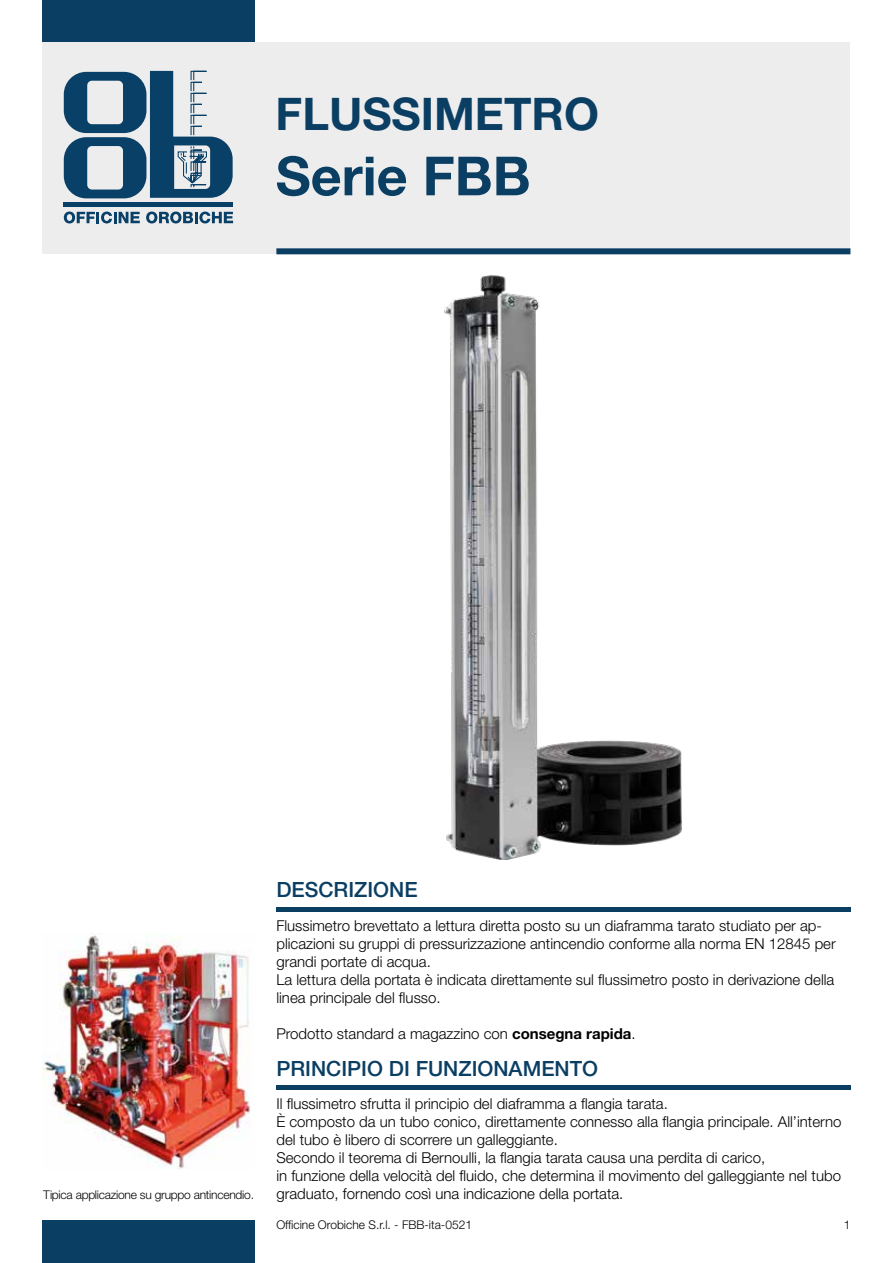
<style>
.page{position:relative;width:893px;height:1263px;background:#fff}
.page>*{position:absolute;margin:0;border:0;box-sizing:border-box;transform-origin:0 0}
.t1{font:700 54px "Helvetica Neue LT Pro";color:#0a3e63}
.t2{font:700 45px "Helvetica Neue LT Pro";color:#0a3e63}
.t3{font:500 21px "Helvetica Neue LT Pro";color:#0a3e63}
.t4{font:300 15px/18px "Helvetica Neue LT Pro";color:#000}
.t5{font:300 12px "Helvetica Neue LT Pro";letter-spacing:-.02em;color:#000}
.t6{font:300 12px "Helvetica Neue LT Pro";color:#000}
.s1{font-weight:700}
</style>
<div class="page">
<div style="left:43px;top:0;width:212px;height:43px;background:#0a3e63"></div>
<img style="left:445px;top:276px;width:237px;height:584px">
<div style="left:43px;top:1220px;width:212px;height:43px;background:#0a3e63"></div>
<div style="left:43px;top:43px;width:807px;height:211px;background:#ededed"></div>
<div style="left:276px;top:248px;width:574px;height:6px;background:#0a3e63"></div>
<svg style="left:64px;top:212px;width:76px;height:11px"></svg>
<svg style="left:146px;top:212px;width:87px;height:11px"></svg>
<svg style="left:64px;top:70px;width:169px;height:128px"></svg>
<div style="left:64px;top:202px;width:169px;height:5px;background:#094067"></div>
<hr style="left:276px;top:907px;width:574px;height:4px;background:#0a3e63">
<div style="left:276px;top:1085px;width:574px;height:5px;background:#0a3e63"></div>
<img style="left:42px;top:934px;width:208px;height:235px">
<h2 class="t2" style="left:276px;top:86px;width:325px">FLUSSIMETRO</h2>
<h1 class="t1" style="left:276px;top:142px;width:257px">Serie FBB</h1>
<h3 class="t3" style="left:276px;top:877px;width:143px">DESCRIZIONE</h3>
<p class="t4" style="left:276px;top:916px;width:561px">Flussimetro brevettato a lettura diretta posto su un diaframma tarato studiato per ap&shy;plicazioni su gruppi di pressurizzazione antincendio conforme alla norma EN 12845 per grandi portate di acqua.<br>La lettura della portata è indicata direttamente sul flussimetro posto in derivazione della linea principale del flusso.</p>
<p class="t4" style="left:276px;top:1024px;width:361px">Prodotto standard a magazzino con <span class="s1">consegna rapida</span>.</p>
<h3 class="t3" style="left:276px;top:1055px;width:323px">PRINCIPIO DI FUNZIONAMENTO</h3>
<p class="t4" style="left:276px;top:1094px;width:567px">Il flussimetro sfrutta il principio del diaframma a flangia tarata.<br>È composto da un tubo conico, direttamente connesso alla flangia principale. All’interno del tubo è libero di scorrere un galleggiante.<br>Secondo il teorema di Bernoulli, la flangia tarata causa una perdita di carico,<br>in funzione della velocità del fluido, che determina il movimento del galleggiante nel tubo</p>
<p class="t5" style="left:43px;top:1187px;width:212px">Tipica applicazione su gruppo antincendio.</p>
<p class="t4" style="left:276px;top:1184px;width:349px">graduato, fornendo così una indicazione della portata.</p>
<p class="t6" style="left:276px;top:1217px;width:197px">Officine Orobiche S.r.l. - FBB-ita-0521</p>
<p class="t5" style="left:844px;top:1217px;width:8px">1</p>
</div>
